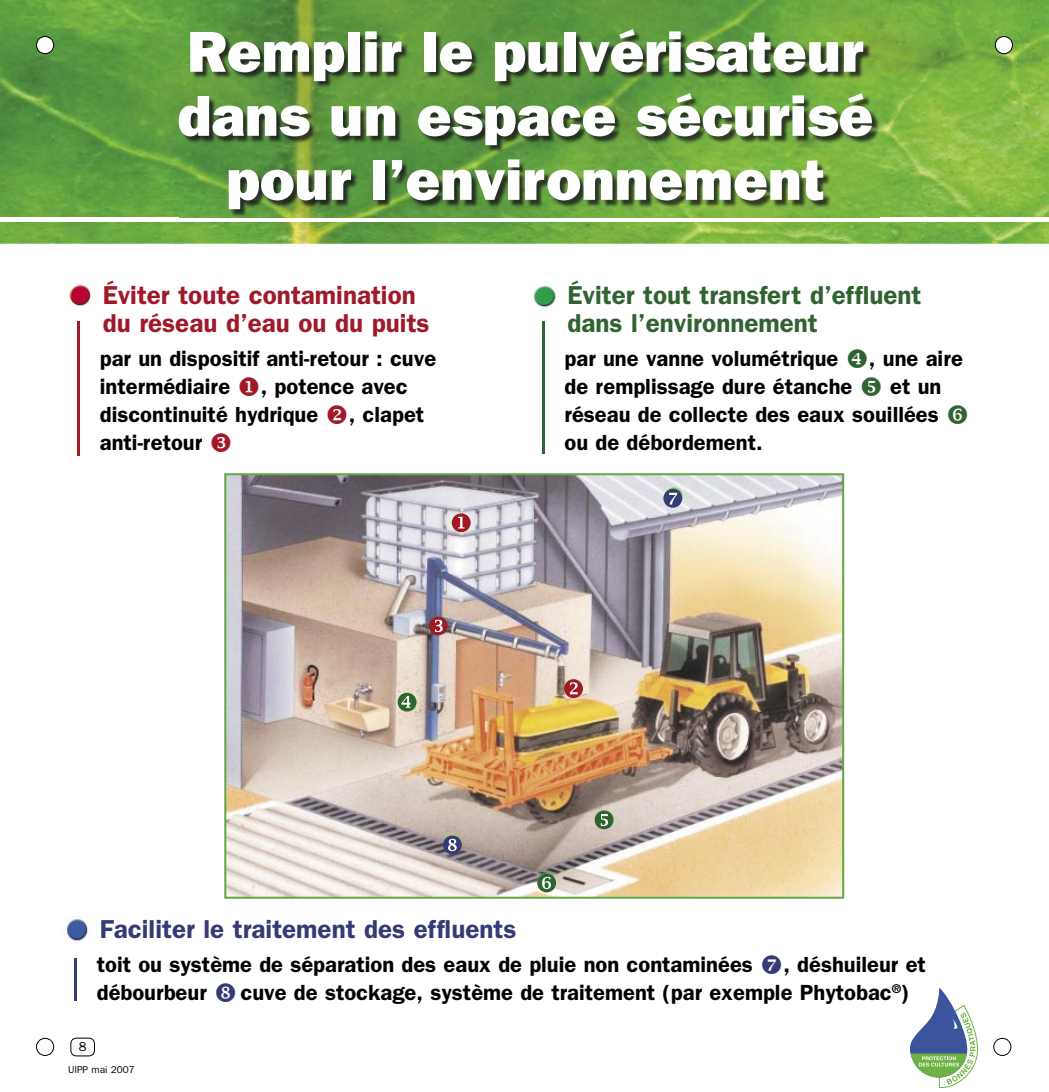
<style>
.page{position:relative;width:1049px;height:1092px;background:#fff}
.page>*{position:absolute;margin:0;border:0;box-sizing:border-box;transform-origin:0 0}
.t1{font:800 58px/64px "Franklin Gothic";color:#fff;text-align:center}
.t2{font:600 26px/28px "Franklin Gothic";color:#306331}
.t3{font:600 26px/28px "Franklin Gothic";color:#a01929}
.t4{font:600 26px "Franklin Gothic";color:#363a77}
.t5{font:600 22px/28px "Franklin Gothic";color:#000}
.t6{font:13px "Franklin Gothic";color:#000}
.t7{font:10px "Franklin Gothic";color:#000}
.s1{color:#a01929}
</style>
<div class="page">
<img style="left:0;top:0;width:1049px;height:244px">
<svg style="left:0;top:217px;width:1049px;height:4px"></svg>
<img style="left:180px;top:30px;width:700px;height:187px">
<img style="left:224px;top:473px;width:620px;height:425px">
<img style="left:67px;top:281px;width:26px;height:26px">
<hr style="left:78px;top:321px;width:2px;height:134px;background:#a01929">
<img style="left:531px;top:284px;width:25px;height:23px">
<hr style="left:542px;top:321px;width:2px;height:133px;background:#306331">
<img style="left:64px;top:915px;width:26px;height:26px">
<hr style="left:75px;top:958px;width:2px;height:42px;background:#363a77">
<svg style="left:452px;top:513px;width:19px;height:19px"></svg>
<svg style="left:564px;top:679px;width:19px;height:19px"></svg>
<svg style="left:429px;top:616px;width:19px;height:19px"></svg>
<svg style="left:398px;top:692px;width:18px;height:19px"></svg>
<svg style="left:595px;top:810px;width:18px;height:19px"></svg>
<svg style="left:537px;top:873px;width:19px;height:19px"></svg>
<svg style="left:663px;top:489px;width:19px;height:18px"></svg>
<svg style="left:443px;top:835px;width:19px;height:19px"></svg>
<svg style="left:36px;top:36px;width:18px;height:18px"></svg>
<svg style="left:995px;top:36px;width:18px;height:18px"></svg>
<svg style="left:36px;top:1037px;width:18px;height:18px"></svg>
<svg style="left:993px;top:1037px;width:18px;height:18px"></svg>
<svg style="left:910px;top:987px;width:68px;height:100px"></svg>
<svg style="left:70px;top:1037px;width:25px;height:19px"></svg>
<h1 class="t1" style="left:178px;top:19px;width:697px">Remplir le pulvérisateur dans un espace sécurisé pour l’environnement</h1>
<p class="t3" style="left:103px;top:280px;width:328px">Éviter toute contamination du réseau d’eau ou du puits</p>
<p class="t5" style="left:100px;top:343px;width:338px">par un dispositif anti-retour : cuve intermédiaire <span class="s1">◆</span>, potence avec discontinuité hydrique <span class="s1">❖</span>, clapet anti-retour</p>
<p class="t2" style="left:567px;top:281px;width:355px">Éviter tout transfert d’effluent dans l’environnement</p>
<p class="t5" style="left:564px;top:344px;width:275px">par une vanne volumétrique</p>
<p class="t5" style="left:869px;top:344px;width:96px">, une aire</p>
<p class="t5" style="left:564px;top:372px;width:289px">de remplissage dure étanche</p>
<p class="t5" style="left:564px;top:372px;width:378px;text-align:justify;text-indent:326px">et un réseau de collecte des eaux souillées ou de débordement.</p>
<p class="t4" style="left:100px;top:913px;width:418px">Faciliter le traitement des effluents</p>
<p class="t5" style="left:97px;top:949px;width:658px">toit ou système de séparation des eaux de pluie non contaminées</p>
<p class="t5" style="left:783px;top:949px;width:144px">, déshuileur et</p>
<p class="t5" style="left:97px;top:977px;width:111px">débourbeur</p>
<p class="t5" style="left:240px;top:977px;width:671px">cuve de stockage, système de traitement (par exemple Phytobac<sup>®</sup>)</p>
<p class="t6" style="left:79px;top:1039px;width:9px">8</p>
<p class="t7" style="left:68px;top:1063px;width:68px">UIPP mai 2007</p>
</div>
